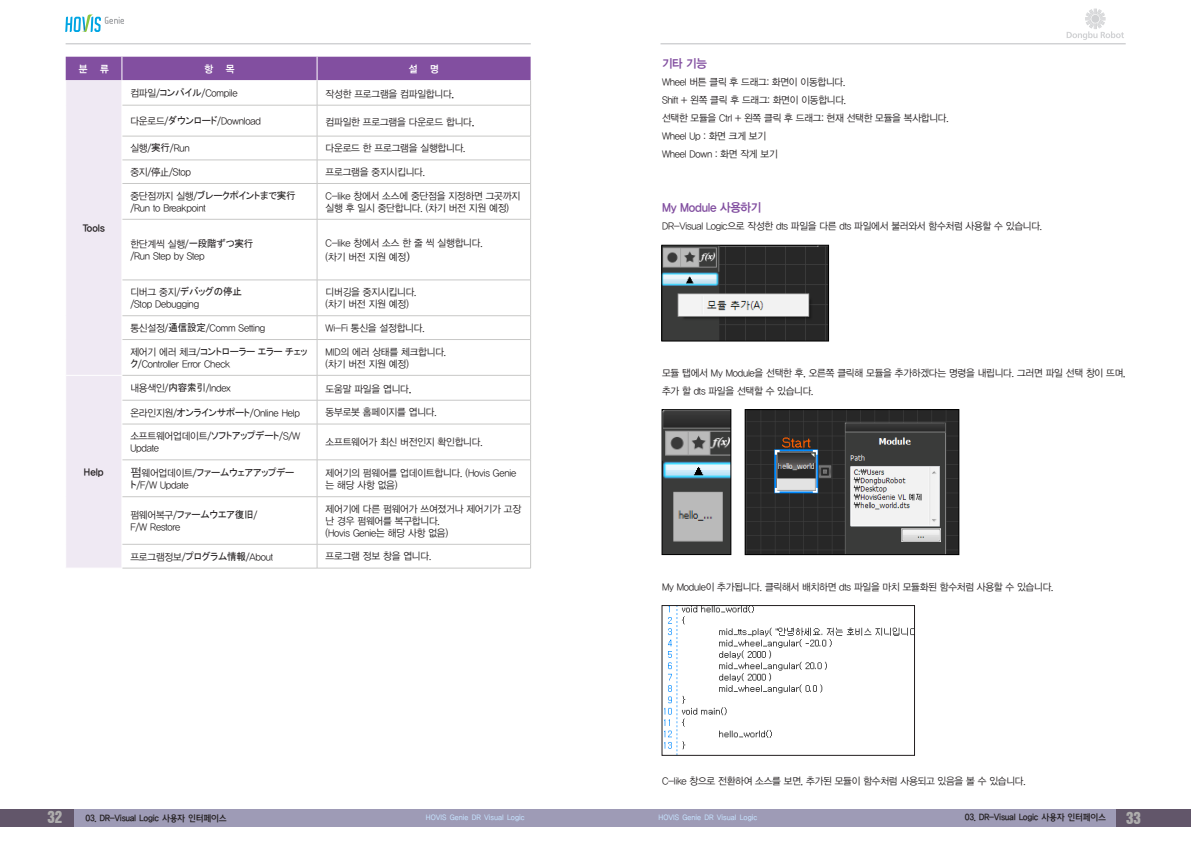
<style>
.page{position:relative;width:1191px;height:842px;background:#fff}
.page>*{position:absolute;margin:0;border:0;box-sizing:border-box;transform-origin:0 0}
.t1{font:15px "Swiss 921 BT Regular A";color:#aeadad}
.t2{font:12px "YDVYGO14";letter-spacing:-.025em;color:#824fa0;scale:.95 1}
.t3{font:10px/12px "YDVYGO12";letter-spacing:-.02em;color:#231f20;scale:.95 1}
.t4{font:10px "MS P Gothic";letter-spacing:-.02em;color:#231f20;scale:.95 1}
.t5{font:10px "YDVYGO14";color:#231f20;scale:.95 1}
.t6{font:10px "YDVYGO14";color:#fff;scale:.95 1}
.t7{font:9px "Cre Go B";letter-spacing:-.035em;color:#231f20}
.t8{font:8px "Cre Go M";color:#c6e3ff}
.s1{font-family:"MS P Gothic"}
.s2{font-size:12px}
.s3{font-family:"YDVYGO12"}
.s4{font-family:"Minion Pro";font-size:12px}
</style>
<div class="page">
<div style="left:0;top:809px;width:74px;height:17px;background:#62566a"></div>
<div style="left:1116px;top:809px;width:75px;height:17px;background:#62566a"></div>
<div style="left:74px;top:809px;width:521px;height:17px;background:#9e9bb6"></div>
<div style="left:594px;top:809px;width:522px;height:17px;background:#9e9bb6"></div>
<hr style="left:66px;top:44px;width:465px;height:1px;background:#bcbdc0">
<hr style="left:660px;top:44px;width:465px;height:1px;background:#bcbdc0">
<svg style="left:65px;top:15px;width:59px;height:17px"></svg>
<svg style="left:1066px;top:9px;width:58px;height:31px"></svg>
<svg style="left:65px;top:57px;width:466px;height:511px"></svg>
<hr style="left:122px;top:568px;width:195px;height:1px;background:#c8c8c7">
<hr style="left:317px;top:568px;width:214px;height:1px;background:#c8c8c7">
<img style="left:663px;top:247px;width:164px;height:92px">
<div style="left:661px;top:245px;width:168px;height:96px;border:1px solid #000"></div>
<img style="left:664px;top:411px;width:65px;height:142px">
<div style="left:662px;top:409px;width:69px;height:146px;border:1px solid #000"></div>
<img style="left:747px;top:411px;width:210px;height:142px">
<div style="left:745px;top:409px;width:214px;height:146px;border:1px solid #000"></div>
<img style="left:664px;top:607px;width:248px;height:145px">
<div style="left:662px;top:605px;width:252px;height:150px;border:1px solid #231f20"></div>
<p class="t6" style="left:79px;top:62px;width:33px">분 류</p>
<p class="t6" style="left:205px;top:62px;width:33px">항 목</p>
<p class="t6" style="left:409px;top:62px;width:33px">설 명</p>
<p class="t5" style="left:83px;top:221px;width:25px">Tools</p>
<p class="t5" style="left:84px;top:465px;width:22px">Help</p>
<p class="t3" style="left:130px;top:86px;width:114px">컴파일/<span class="s1">コンパイル</span>/Compile</p>
<p class="t3" style="left:325px;top:87px;width:137px">작성한 프로그램을 컴파일합니다<span class="s2">.</span></p>
<p class="t3" style="left:130px;top:114px;width:139px">다운로드/<span class="s1">ダウンロード</span>/Download</p>
<p class="t3" style="left:325px;top:115px;width:159px">컴파일한 프로그램을 다운로드 합니다<span class="s2">.</span></p>
<p class="t3" style="left:130px;top:142px;width:64px">실행/<span class="s1">実行</span>/Run</p>
<p class="t3" style="left:325px;top:142px;width:149px">다운로드 한 프로그램을 실행합니다.</p>
<p class="t3" style="left:130px;top:165px;width:65px">중지/停止/Stop</p>
<p class="t3" style="left:325px;top:165px;width:106px">프로그램을 중지시킵니다.</p>
<p class="t4" style="left:130px;top:190px;width:175px"><span class="s3">중단점까지 실행/</span>ブレークポイントまで実行</p>
<p class="t3" style="left:130px;top:201px;width:81px">/Run to Breakpoint</p>
<p class="t3" style="left:325px;top:189px;width:206px">C-like 창에서 소스에 중단점을 지정하면 그곳까지 실행 후 일시 중단합니다. (차기 버전 지원 예정)</p>
<p class="t3" style="left:130px;top:237px;width:131px">한단계씩 실행/<span class="s1">一段階ずつ実行</span></p>
<p class="t3" style="left:130px;top:249px;width:80px">/Run Step by Step</p>
<p class="t4" style="left:130px;top:287px;width:119px"><span class="s3">디버그 중지/</span>デバッグの停止</p>
<p class="t3" style="left:130px;top:298px;width:74px">/Stop Debugging</p>
<p class="t3" style="left:325px;top:236px;width:167px">C-like 창에서 소스 한 줄 씩 실행합니다.</p>
<p class="t3" style="left:325px;top:250px;width:90px">(차기 버전 지원 예정<span class="s4">)</span></p>
<p class="t3" style="left:325px;top:285px;width:97px">디버깅을 중지시킵니다.</p>
<p class="t3" style="left:325px;top:297px;width:89px">(차기 버전 지원 예정)</p>
<p class="t3" style="left:130px;top:321px;width:144px">통신설정/<span class="s1">通信設定</span>/Comm Setting</p>
<p class="t3" style="left:325px;top:321px;width:106px">Wi-Fi 통신을 설정합니다.</p>
<p class="t3" style="left:130px;top:345px;width:188px">제어기 에러 체크/<span class="s1">コントローラー エラー チェック</span>/Controller Error Check</p>
<p class="t3" style="left:325px;top:345px;width:129px">MID의 에러 상태를 체크합니다.</p>
<p class="t3" style="left:325px;top:357px;width:89px">(차기 버전 지원 예정)</p>
<p class="t3" style="left:130px;top:381px;width:107px">내용색인/<span class="s1">内容索引</span>/Index</p>
<p class="t3" style="left:325px;top:382px;width:92px">도움말 파일을 엽니다<span class="s2">.</span></p>
<p class="t3" style="left:130px;top:406px;width:180px">온라인지원/<span class="s1">オンラインサポート</span>/Online Help</p>
<p class="t3" style="left:325px;top:406px;width:119px">동부로봇 홈페이지를 엽니다.</p>
<p class="t3" style="left:130px;top:430px;width:180px">소프트웨어업데이트/<span class="s1">ソフトアップデート</span>/S/W<br>Update</p>
<p class="t3" style="left:325px;top:436px;width:167px">소프트웨어가 최신 버전인지 확인합니다.</p>
<p class="t3" style="left:130px;top:466px;width:174px"><span class="s2">펌</span>웨어업데이트/<span class="s1">ファームウェアアップデート</span>/F/W Update</p>
<p class="t3" style="left:325px;top:466px;width:202px">제어기의 펌웨어를 업데이트합니다. (Hovis Genie 는 해당 사항 없음)</p>
<p class="t4" style="left:130px;top:509px;width:135px"><span class="s3">펌웨어복구/</span>ファームウエア復旧<span class="s3">/</span></p>
<p class="t3" style="left:130px;top:520px;width:54px">F/W Restore</p>
<p class="t3" style="left:325px;top:502px;width:207px">제어기에 다른 펌웨어가 쓰여졌거나 제어기가 고장 난 경우 펌웨어를 복구합니다.</p>
<p class="t3" style="left:325px;top:526px;width:131px">(Hovis Genie는 해당 사항 없음)</p>
<p class="t3" style="left:130px;top:550px;width:152px">프로그램정보/<span class="s1">プログラム情報</span>/About</p>
<p class="t3" style="left:325px;top:550px;width:113px">프로그램 정보 창을 엽니다.</p>
<p class="t2" style="left:662px;top:56px;width:49px">기타 기능</p>
<p class="t3" style="left:662px;top:76px;width:195px">Wheel 버튼 클릭 후 드래그: 화면이 이동합니다.</p>
<p class="t3" style="left:662px;top:94px;width:195px">Shift + 왼쪽 클릭 후 드래그: 화면이 이동합니다.</p>
<p class="t3" style="left:662px;top:112px;width:303px">선택한 모듈을 Ctrl + 왼쪽 클릭 후 드래그: 현재 선택한 모듈을 복사합니다.</p>
<p class="t3" style="left:662px;top:130px;width:111px">Wheel Up : 화면 크게 보기</p>
<p class="t3" style="left:662px;top:148px;width:123px">Wheel Down : 화면 작게 보기</p>
<p class="t2" style="left:662px;top:200px;width:106px">My Module 사용하기</p>
<p class="t3" style="left:662px;top:220px;width:402px">DR-Visual Logic으로 작성한 dts 파일을 다른 dts 파일에서 불러와서 함수처럼 사용할 수 있습니다.</p>
<p class="t3" style="left:662px;top:363px;width:489px;line-height:18px">모듈 탭에서 My Module을 선택한 후, 오른쪽 클릭해 모듈을 추가하겠다는 명령을 내립니다. 그러면 파일 선택 창이 뜨며, 추가 할 dts 파일을 선택할 수 있습니다.</p>
<p class="t3" style="left:662px;top:580px;width:414px">My Module이 추가됩니다. 클릭해서 배치하면 dts 파일을 마치 모듈화된 함수처럼 사용할 수 있습니다.</p>
<p class="t3" style="left:662px;top:774px;width:384px">C-like 창으로 전환하여 소스를 보면, 추가된 모듈이 함수처럼 사용되고 있음을 볼 수 있습니다.</p>
<h1 class="t1" style="left:47px;top:807px;width:16px">32</h1>
<p class="t7" style="left:86px;top:814px;width:143px">03. DR-Visual Logic 사용자 인터페이스</p>
<h1 class="t1" style="left:1126px;top:808px;width:16px">33</h1>
<p class="t8" style="left:426px;top:813px;width:100px">HOVIS Genie DR Visual Logic</p>
<p class="t8" style="left:658px;top:813px;width:100px">HOVIS Genie DR Visual Logic</p>
<p class="t7" style="left:965px;top:813px;width:143px">03. DR-Visual Logic 사용자 인터페이스</p>
</div>
